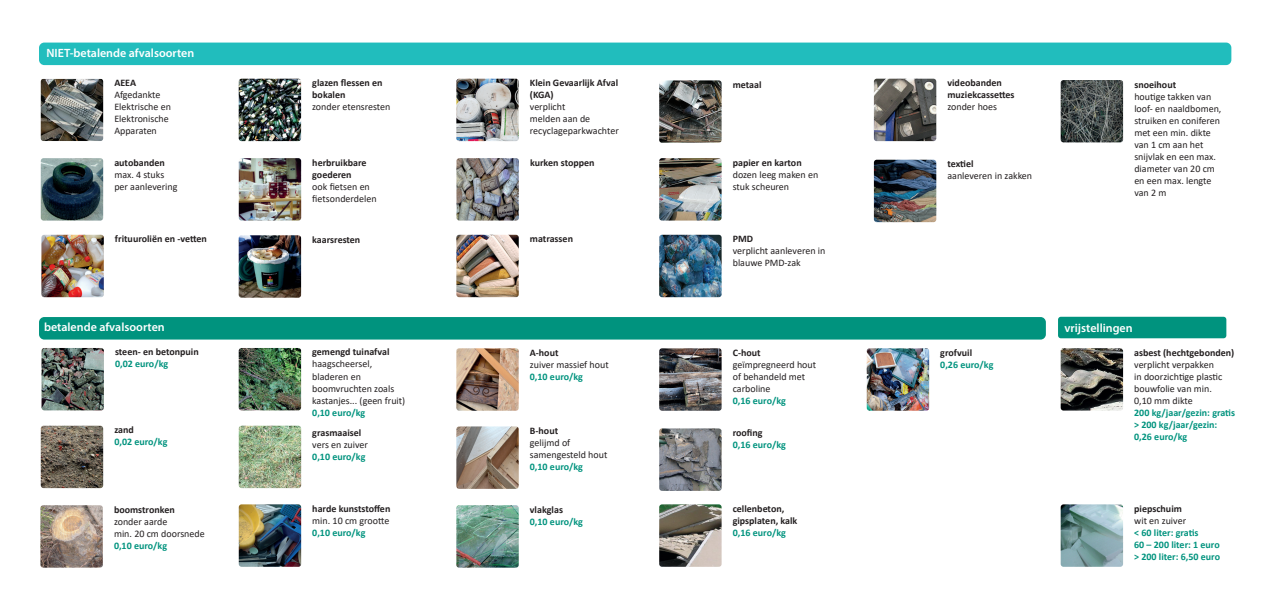
<style>
.page{position:relative;width:1275px;height:613px;background:#fff}
.page>*{position:absolute;margin:0;border:0;box-sizing:border-box;transform-origin:0 0}
.t1{font:600 12px "Myriad Pro";color:#fff}
.t2{font:10px/12px "Calibri";color:#231f20}
.t3{font:700 10px/12px "Calibri";color:#231f20}
.t4{font:700 10px/12px "Calibri";color:#00937e}
</style>
<div class="page">
<img style="left:1060px;top:348px;width:62px;height:62px">
<img style="left:1060px;top:504px;width:62px;height:62px">
<div style="left:41px;top:45px;width:1187px;height:18px;background:#21bdbd;border-radius:3px"></div>
<div style="left:39px;top:43px;width:1192px;height:22px;border:5px solid #21bdbd;border-radius:3px"></div>
<img style="left:41px;top:79px;width:62px;height:62px">
<img style="left:41px;top:158px;width:62px;height:62px">
<img style="left:41px;top:235px;width:63px;height:62px">
<img style="left:239px;top:79px;width:62px;height:62px">
<img style="left:239px;top:158px;width:62px;height:62px">
<img style="left:239px;top:235px;width:62px;height:62px">
<img style="left:456px;top:79px;width:62px;height:62px">
<img style="left:456px;top:158px;width:63px;height:62px">
<img style="left:456px;top:235px;width:62px;height:62px">
<img style="left:659px;top:80px;width:62px;height:63px">
<img style="left:659px;top:158px;width:62px;height:62px">
<img style="left:659px;top:235px;width:62px;height:62px">
<img style="left:1060px;top:80px;width:62px;height:62px">
<img style="left:873px;top:160px;width:63px;height:62px">
<img style="left:873px;top:79px;width:63px;height:62px">
<img style="left:41px;top:348px;width:63px;height:62px">
<img style="left:456px;top:505px;width:62px;height:62px">
<img style="left:41px;top:425px;width:62px;height:63px">
<img style="left:456px;top:348px;width:62px;height:62px">
<img style="left:456px;top:426px;width:62px;height:62px">
<img style="left:659px;top:348px;width:62px;height:62px">
<img style="left:239px;top:348px;width:62px;height:62px">
<img style="left:239px;top:425px;width:62px;height:63px">
<img style="left:866px;top:348px;width:63px;height:62px">
<img style="left:239px;top:504px;width:62px;height:62px">
<img style="left:659px;top:504px;width:62px;height:62px">
<img style="left:659px;top:428px;width:62px;height:62px">
<img style="left:40px;top:505px;width:63px;height:62px">
<div style="left:41px;top:319px;width:1002px;height:18px;background:#00937e;border-radius:3px"></div>
<div style="left:39px;top:317px;width:1006px;height:22px;border:5px solid #00937e;border-radius:3px"></div>
<div style="left:1057px;top:316px;width:169px;height:22px;background:#00937e;border-radius:3px"></div>
<p class="t1" style="left:46px;top:45px;width:149px">NIET-betalende afvalsoorten</p>
<p class="t3" style="left:114px;top:77px;width:23px">AEEA</p>
<p class="t2" style="left:114px;top:89px;width:58px">Afgedankte<br>Elektrische en<br>Elektronische<br>Apparaten</p>
<p class="t3" style="left:114px;top:156px;width:52px">autobanden</p>
<p class="t2" style="left:114px;top:168px;width:65px">max. 4 stuks per aanlevering</p>
<p class="t3" style="left:115px;top:233px;width:93px">frituuroliën en -vetten</p>
<p class="t3" style="left:312px;top:77px;width:72px">glazen flessen en bokalen</p>
<p class="t2" style="left:312px;top:101px;width:80px">zonder etensresten</p>
<p class="t3" style="left:312px;top:156px;width:56px">herbruikbare goederen</p>
<p class="t2" style="left:312px;top:180px;width:66px">ook fietsen en fietsonderdelen</p>
<p class="t3" style="left:312px;top:233px;width:50px">kaarsresten</p>
<p class="t3" style="left:530px;top:77px;width:90px">Klein Gevaarlijk Afval (KGA)</p>
<p class="t2" style="left:530px;top:101px;width:90px">verplicht<br>melden aan de recyclageparkwachter</p>
<p class="t3" style="left:530px;top:156px;width:66px">kurken stoppen</p>
<p class="t3" style="left:530px;top:233px;width:45px">matrassen</p>
<p class="t3" style="left:732px;top:78px;width:30px">metaal</p>
<p class="t3" style="left:732px;top:156px;width:70px">papier en karton</p>
<p class="t2" style="left:732px;top:168px;width:87px">dozen leeg maken en stuk scheuren</p>
<p class="t3" style="left:732px;top:233px;width:22px">PMD</p>
<p class="t2" style="left:732px;top:244px;width:94px">verplicht aanleveren in blauwe PMD-zak</p>
<p class="t3" style="left:947px;top:77px;width:69px">videobanden muziekcassettes</p>
<p class="t2" style="left:947px;top:101px;width:51px">zonder hoes</p>
<p class="t3" style="left:947px;top:158px;width:28px">textiel</p>
<p class="t2" style="left:947px;top:169px;width:86px">aanleveren in zakken</p>
<p class="t3" style="left:1134px;top:78px;width:43px">snoeihout</p>
<p class="t2" style="left:1134px;top:90px;width:89px">houtige takken van loof- en naaldbomen, struiken en coniferen met een min. dikte van 1 cm aan het snijvlak en een max. diameter van 20 cm en een max. lengte van 2 m</p>
<p class="t1" style="left:44px;top:319px;width:122px">betalende afvalsoorten</p>
<p class="t1" style="left:1064px;top:320px;width:70px">vrijstellingen</p>
<p class="t3" style="left:115px;top:346px;width:85px">steen- en betonpuin</p>
<p class="t4" style="left:115px;top:358px;width:55px">0,02 euro/kg</p>
<p class="t3" style="left:114px;top:423px;width:21px">zand</p>
<p class="t4" style="left:114px;top:435px;width:55px">0,02 euro/kg</p>
<p class="t3" style="left:312px;top:346px;width:79px">gemengd tuinafval</p>
<p class="t2" style="left:312px;top:357px;width:94px">haagscheersel, bladeren en boomvruchten zoals kastanjes... (geen fruit)</p>
<p class="t4" style="left:312px;top:406px;width:55px">0,10 euro/kg</p>
<p class="t3" style="left:312px;top:426px;width:50px">grasmaaisel</p>
<p class="t2" style="left:312px;top:438px;width:57px">vers en zuiver</p>
<p class="t4" style="left:312px;top:450px;width:55px">0,10 euro/kg</p>
<p class="t3" style="left:530px;top:346px;width:30px">A-hout</p>
<p class="t2" style="left:530px;top:358px;width:80px">zuiver massief hout</p>
<p class="t4" style="left:530px;top:370px;width:55px">0,10 euro/kg</p>
<p class="t3" style="left:530px;top:424px;width:30px">B-hout</p>
<p class="t2" style="left:530px;top:436px;width:79px">gelijmd of samengesteld hout</p>
<p class="t4" style="left:530px;top:460px;width:55px">0,10 euro/kg</p>
<p class="t3" style="left:732px;top:346px;width:29px">C-hout</p>
<p class="t2" style="left:732px;top:358px;width:85px">geïmpregneerd hout of behandeld met carboline</p>
<p class="t4" style="left:732px;top:394px;width:55px">0,16 euro/kg</p>
<p class="t3" style="left:732px;top:426px;width:31px">roofing</p>
<p class="t4" style="left:732px;top:438px;width:55px">0,16 euro/kg</p>
<p class="t3" style="left:940px;top:346px;width:33px">grofvuil</p>
<p class="t4" style="left:940px;top:358px;width:55px">0,26 euro/kg</p>
<p class="t3" style="left:1134px;top:346px;width:102px">asbest (hechtgebonden)</p>
<p class="t2" style="left:1134px;top:358px;width:90px">verplicht verpakken in doorzichtige plastic bouwfolie van min.<br>0,10 mm dikte</p>
<p class="t4" style="left:1134px;top:406px;width:102px">200 kg/jaar/gezin: gratis &gt; 200 kg/jaar/gezin:<br>0,26 euro/kg</p>
<p class="t3" style="left:114px;top:503px;width:62px">boomstronken</p>
<p class="t2" style="left:114px;top:515px;width:92px">zonder aarde<br>min. 20 cm doorsnede</p>
<p class="t4" style="left:114px;top:539px;width:55px">0,10 euro/kg</p>
<p class="t3" style="left:312px;top:502px;width:80px">harde kunststoffen</p>
<p class="t2" style="left:312px;top:514px;width:78px">min. 10 cm grootte</p>
<p class="t4" style="left:312px;top:526px;width:55px">0,10 euro/kg</p>
<p class="t3" style="left:530px;top:503px;width:35px">vlakglas</p>
<p class="t4" style="left:530px;top:515px;width:55px">0,10 euro/kg</p>
<p class="t3" style="left:732px;top:502px;width:66px">cellenbeton, gipsplaten, kalk</p>
<p class="t4" style="left:732px;top:526px;width:55px">0,16 euro/kg</p>
<p class="t3" style="left:1134px;top:502px;width:49px">piepschuim</p>
<p class="t2" style="left:1134px;top:514px;width:53px">wit en zuiver</p>
<p class="t4" style="left:1134px;top:526px;width:87px">&lt; 60 liter: gratis<br>60 – 200 liter: 1 euro &gt; 200 liter: 6,50 euro</p>
</div>
